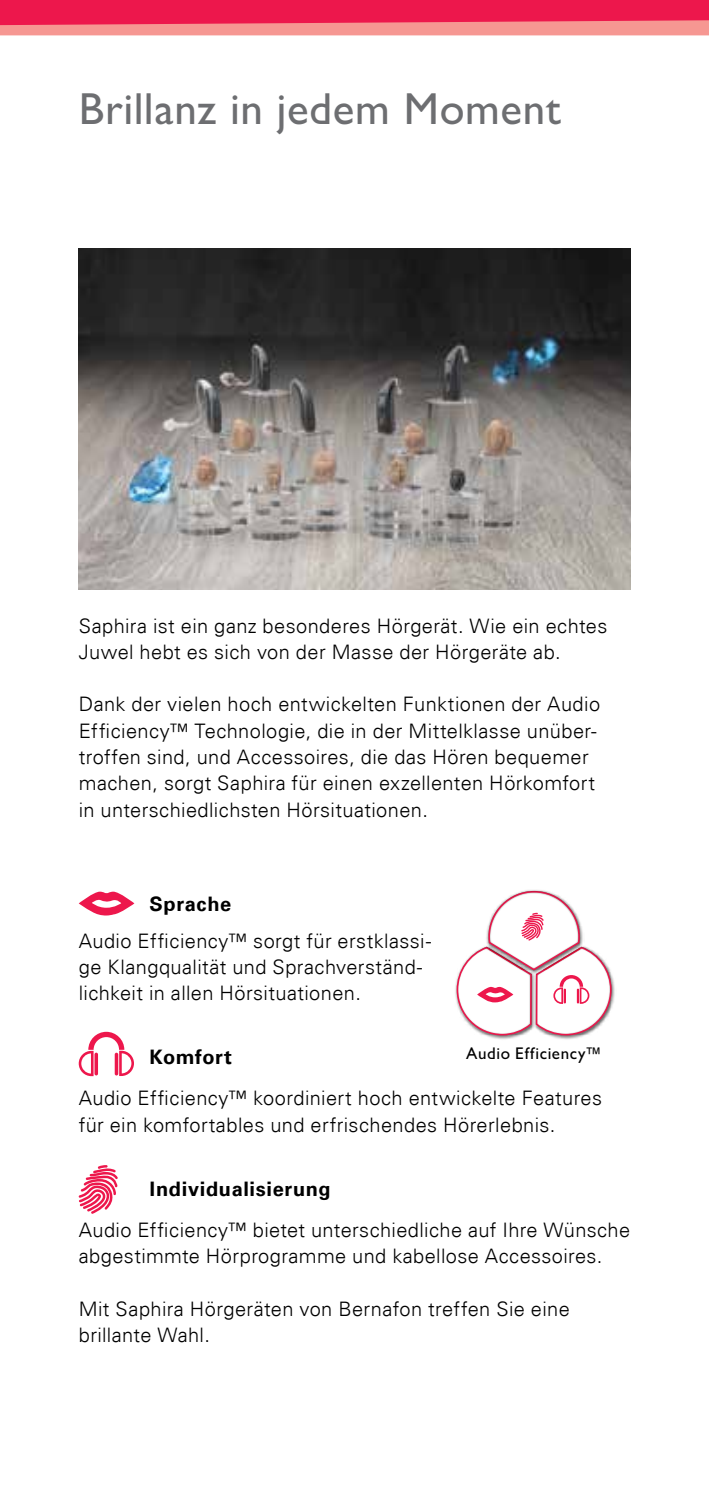
<style>
.page{position:relative;width:709px;height:1489px;background:#fff}
.page>*{position:absolute;margin:0;border:0;box-sizing:border-box;transform-origin:0 0}
.t1{font:500 45px "Gill Sans MT Pro";letter-spacing:.015em;color:#6d6e71}
.t2{font:300 20px/26.2px "Univers Com 45";letter-spacing:.02em;color:#000}
.t3{font:700 20px "Univers Com 65";letter-spacing:.03em;color:#000}
.t4{font:500 17px "Gill Sans MT Pro";letter-spacing:.035em;color:#000}
</style>
<div class="page">
<div style="left:0;top:0;width:709px;height:35px;background:#f69792"></div>
<svg style="left:0;top:0;width:709px;height:25px"></svg>
<img style="left:79px;top:248px;width:551px;height:341px">
<svg style="left:79px;top:891px;width:55px;height:24px"></svg>
<svg style="left:79px;top:1031px;width:55px;height:45px"></svg>
<svg style="left:94px;top:1052px;width:4px;height:23px"></svg>
<hr style="left:115px;top:1052px;width:3px;height:23px;background:#ed174c;border-radius:2px">
<svg style="left:79px;top:1165px;width:39px;height:48px"></svg>
<img style="left:550px;top:976px;width:65px;height:64px">
<img style="left:455px;top:984px;width:65px;height:55px">
<svg style="left:456px;top:890px;width:156px;height:146px"></svg>
<h1 class="t1" style="left:79px;top:82px;width:484px">Brillanz in jedem Moment</h1>
<p class="t2" style="left:79px;top:612px;width:530px">Saphira ist ein ganz besonderes Hörgerät. Wie ein echtes<br>Juwel hebt es sich von der Masse der Hörgeräte ab.</p>
<p class="t2" style="left:79px;top:691px;width:523px">Dank der vielen hoch entwickelten Funktionen der Audio Efficiency™ Technologie, die in der Mittelklasse unüber&shy;troffen sind, und Accessoires, die das Hören bequemer machen, sorgt Saphira für einen exzellenten Hörkomfort in unterschiedlichsten Hörsituationen.</p>
<p class="t3" style="left:150px;top:891px;width:83px">Sprache</p>
<p class="t2" style="left:79px;top:927px;width:354px">Audio Efficiency™ sorgt für erstklassi&shy;ge Klangqualität und Sprachverständ&shy;lichkeit in allen Hörsituationen.</p>
<p class="t4" style="left:466px;top:1042px;width:137px">Audio Efficiency™</p>
<p class="t3" style="left:150px;top:1045px;width:84px">Komfort</p>
<p class="t2" style="left:79px;top:1085px;width:525px">Audio Efficiency™ koordiniert hoch entwickelte Features für ein komfortables und erfrischendes Hörerlebnis.</p>
<p class="t3" style="left:150px;top:1176px;width:183px">Individualisierung</p>
<p class="t2" style="left:79px;top:1216px;width:553px">Audio Efficiency™ bietet unterschiedliche auf Ihre Wünsche abgestimmte Hörprogramme und kabellose Accessoires.</p>
<p class="t2" style="left:79px;top:1295px;width:492px">Mit Saphira Hörgeräten von Bernafon treffen Sie eine brillante Wahl.</p>
</div>
